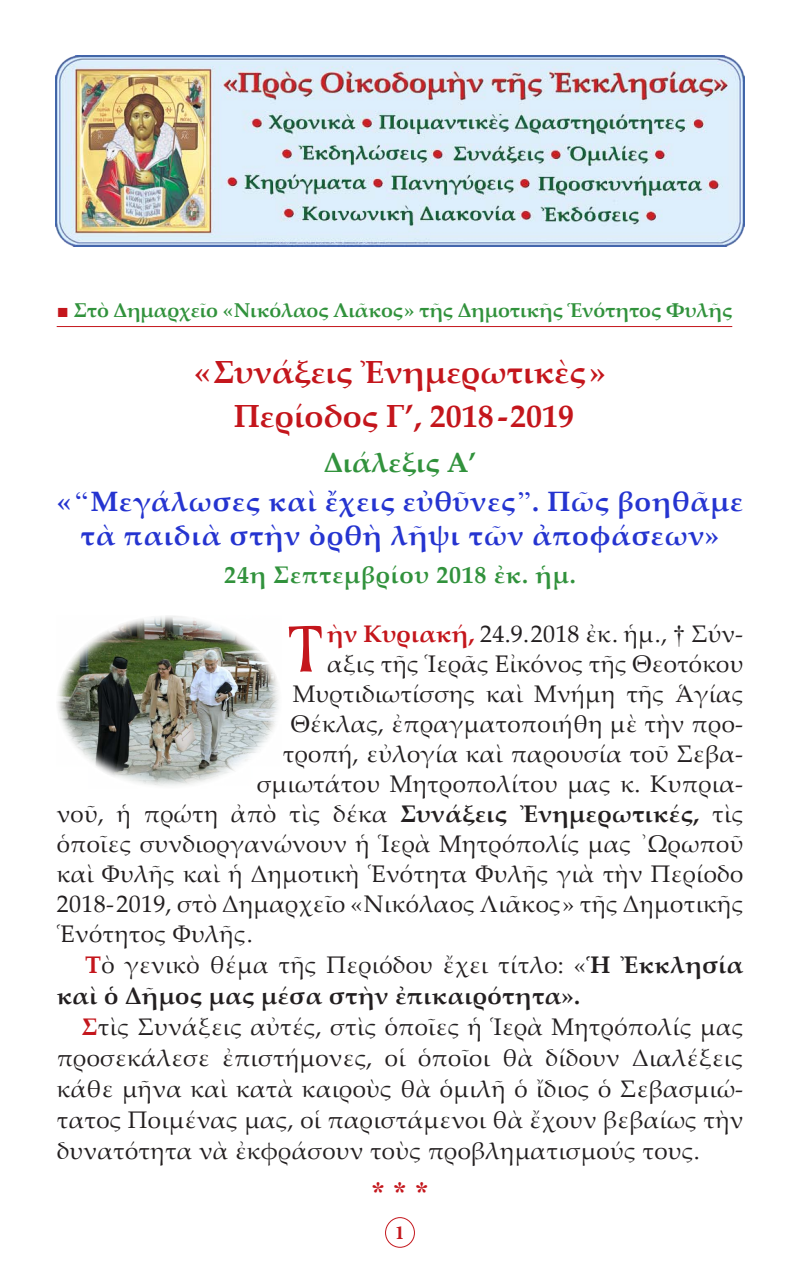
<style>
.page{position:relative;width:800px;height:1270px;background:#fff}
.page>*{position:absolute;margin:0;border:0;box-sizing:border-box;transform-origin:0 0}
.t1{font:69px "Icon Script Pro Test 1";color:#c4161c}
.t2{font:700 32px "Palatino Linotype";color:#c4161c}
.t3{font:700 28px "Palatino Linotype";letter-spacing:.03em;color:#2534d0}
.t4{font:700 28px "Palatino Linotype";color:#31923c}
.t5{font:28px "CTOS New Times Bold Test 1";color:#c4161c}
.t6{font:24px/30px "Palatino Linotype";letter-spacing:.015em;color:#231f20;text-align:right}
.t7{font:700 24px/31px "Palatino Linotype";letter-spacing:.015em;color:#231f20}
.t8{font:700 24px "Palatino Linotype";letter-spacing:.03em;color:#31923c}
.t9{font:700 20px "Palatino Linotype";letter-spacing:-.01em;color:#31923c}
.t10{font:700 20px "Minion Pro";color:#c4161c}
.s1{font-family:"Times New Roman";font-weight:400;color:#c4161c}
.s2{font-family:"CTOS New Times Roman Test 1";font-weight:400}
.s3{font-weight:700;color:#c4161c}
.s4{font-family:"CTOS New Times Roman Test 1"}
.s5{font-weight:700}
.s6{color:#c4161c}
.s7{font-weight:400}
</style>
<div class="page">
<div style="left:385px;top:1217px;width:30px;height:31px;border:1px solid #c4161c;border-radius:50%"></div>
<img style="left:56px;top:56px;width:688px;height:191px">
<hr style="left:57px;top:326px;width:675px;height:1px;background:#c4161c">
<img style="left:57px;top:616px;width:222px;height:170px">
<p class="t9" style="left:57px;top:296px;width:677px"><span class="s1">■</span> Στὸ Δημαρχεῖο «Νικόλαος Λιᾶκος» τῆς Δημοτικῆς Ἑνότητος Φυλῆς</p>
<p class="t2" style="left:194px;top:350px;width:413px">«Συνάξεις Ἐνημερωτικὲς»</p>
<p class="t2" style="left:234px;top:394px;width:342px">Περίοδος Γ’, 2018-2019</p>
<p class="t4" style="left:324px;top:443px;width:154px">Διάλεξις Α’</p>
<p class="t3" style="left:57px;top:482px;width:688px">« <span class="s2">“</span>Μεγάλωσες καὶ ἔχεις εὐθῦνες<span class="s2">”</span>. Πῶς βοηθᾶμε</p>
<p class="t3" style="left:81px;top:516px;width:640px">τὰ παιδιὰ στὴν ὀρθὴ λῆψι τῶν ἀποφάσεων»</p>
<p class="t8" style="left:224px;top:558px;width:353px">24η Σεπτεμβρίου 2018 ἐκ. ἡμ.</p>
<p class="t1" style="left:288px;top:603px;width:40px">Τ</p>
<p class="t6" style="left:327px;top:618px;width:418px"><span class="s3">ὴν Κυριακή,</span> 24.9.2018 ἐκ. ἡμ., <span class="s4">†</span> Σύν-</p>
<p class="t6" style="left:293px;top:648px;width:452px">αξις τῆς Ἱερᾶς Εἰκόνος τῆς Θεοτόκου<br>Μυρτιδιωτίσσης καὶ Μνήμη τῆς Ἁγίας</p>
<p class="t6" style="left:57px;top:708px;width:688px">Θέκλας, ἐπραγματοποιήθη μὲ τὴν προ-<br>τροπή, εὐλογία καὶ παρουσία τοῦ Σεβα-<br>σμιωτάτου Μητροπολίτου μας κ. Κυπρια-<br>νοῦ, ἡ πρώτη ἀπὸ τὶς δέκα <span class="s5">Συνάξεις Ἐνημερωτικές,</span> τὶς ὁποῖες συνδιοργανώνουν ἡ Ἱερὰ Μητρόπολίς μας ᾿Ωρωποῦ καὶ Φυλῆς καὶ ἡ Δημοτικὴ Ἑνότητα Φυλῆς γιὰ τὴν Περίοδο</p>
<p class="t6" style="left:57px;top:888px;width:688px;text-align:left">2018-2019, στὸ Δημαρχεῖο «Νικόλαος Λιᾶκος» τῆς Δημοτικῆς<br>Ἑνότητος Φυλῆς.</p>
<p class="t7" style="left:57px;top:948px;width:688px;text-indent:28px"><span class="s6">Τ</span><span class="s7">ὸ γενικὸ θέμα τῆς Περιόδου ἔχει τίτλο: «</span>Ἡ Ἐκκλησία καὶ ὁ Δῆμος μας μέσα στὴν ἐπικαιρότητα».</p>
<p class="t6" style="left:57px;top:1010px;width:688px;line-height:31px;text-align:justify;text-indent:25px"><span class="s3">Σ</span>τὶς Συνάξεις αὐτές, στὶς ὁποῖες ἡ Ἱερὰ Μητρόπολίς μας προσεκάλεσε ἐπιστήμονες, οἱ ὁποῖοι θὰ δίδουν Διαλέξεις κάθε μῆνα καὶ κατὰ καιροὺς θὰ ὁμιλῆ ὁ ἴδιος ὁ Σεβασμιώ&shy;τατος Ποιμένας μας, οἱ παριστάμενοι θὰ ἔχουν βεβαίως τὴν δυνατότητα νὰ ἐκφράσουν τοὺς προβληματισμούς τους.</p>
<p class="t5" style="left:371px;top:1176px;width:59px">* * *</p>
<p class="t10" style="left:395px;top:1219px;width:11px">1</p>
</div>
